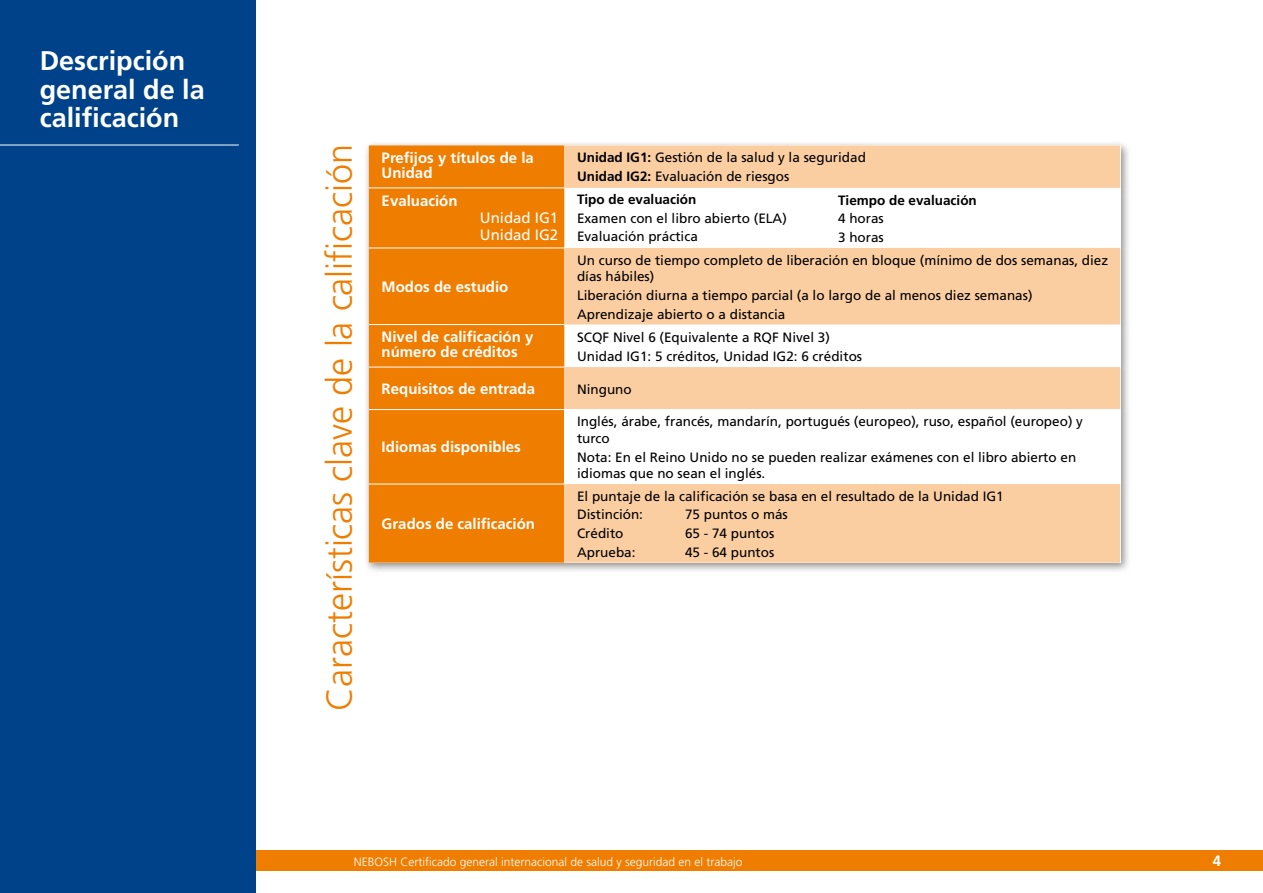
<style>
.page{position:relative;width:1263px;height:893px;background:#fff}
.page>*{position:absolute;margin:0;border:0;box-sizing:border-box;transform-origin:0 0}
.t1{font:300 36px "Frutiger";color:#ef7d00}
.t2{font:700 27px/28.5px "Frutiger LT Std";color:#fff}
.t3{font:700 15px/15px "Frutiger LT Std";color:#fff}
.t4{font:15px/17.1px "Frutiger";color:#fff}
.t5{font:13.5px/18.6px "Frutiger";color:#000}
.t6{font:700 13.5px "Frutiger LT Std";color:#000}
.t7{font:300 12px "Frutiger";color:#fff}
.s1{font-family:"Frutiger LT Std";font-weight:700}
</style>
<div class="page">
<div style="left:256px;top:850px;width:1007px;height:21px;background:#ef7d00"></div>
<div style="left:0;top:0;width:256px;height:893px;background:#004289"></div>
<div style="left:363px;top:140px;width:768px;height:434px;background:#000;opacity:.45"></div>
<div style="left:369px;top:145px;width:195px;height:418px;background:#ef7d00"></div>
<svg style="left:564px;top:145px;width:556px;height:418px;fill:#fbcea2"></svg>
<div style="left:564px;top:410px;width:556px;height:74px;background:#fff"></div>
<hr style="left:369px;top:188px;width:195px;height:1px;background:#fff">
<hr style="left:369px;top:248px;width:195px;height:1px;background:#fff">
<hr style="left:369px;top:324px;width:195px;height:1px;background:#fff">
<hr style="left:369px;top:367px;width:195px;height:1px;background:#fff">
<hr style="left:369px;top:409px;width:195px;height:1px;background:#fff">
<hr style="left:369px;top:484px;width:195px;height:1px;background:#fff">
<hr style="left:0;top:145px;width:239px;height:1px;background:#fff">
<h2 class="t2" style="left:40px;top:47px;width:167px">Descripción general de la calificación</h2>
<h1 class="t1" style="left:319px;top:711px;width:569px;rotate:-90deg">Características clave de la calificación</h1>
<p class="t3" style="left:382px;top:150px;width:154px">Prefijos y títulos de la<br>Unidad</p>
<p class="t5" style="left:577px;top:148px;width:290px"><span class="s1">Unidad IG1:</span> Gestión de la salud y la seguridad<br><span class="s1">Unidad IG2:</span> Evaluación de riesgos</p>
<p class="t3" style="left:382px;top:193px;width:77px">Evaluación</p>
<p class="t4" style="left:480px;top:209px;width:80px">Unidad IG1<br>Unidad IG2</p>
<p class="t6" style="left:577px;top:191px;width:121px">Tipo de evaluación</p>
<p class="t5" style="left:577px;top:209px;width:211px">Examen con el libro abierto (ELA)<br>Evaluación práctica</p>
<p class="t6" style="left:838px;top:192px;width:140px">Tiempo de evaluación</p>
<p class="t5" style="left:838px;top:209px;width:47px">4 horas<br>3 horas</p>
<p class="t3" style="left:382px;top:279px;width:128px">Modos de estudio</p>
<p class="t5" style="left:577px;top:252px;width:533px;line-height:16.5px">Un curso de tiempo completo de liberación en bloque (mínimo de dos semanas, diez días hábiles)</p>
<p class="t5" style="left:577px;top:286px;width:457px">Liberación diurna a tiempo parcial (a lo largo de al menos diez semanas)<br>Aprendizaje abierto o a distancia</p>
<p class="t3" style="left:382px;top:329px;width:153px">Nivel de calificación y número de créditos</p>
<p class="t5" style="left:577px;top:328px;width:287px">SCQF Nivel 6 (Equivalente a RQF Nivel 3)<br>Unidad IG1: 5 créditos, Unidad IG2: 6 créditos</p>
<p class="t3" style="left:382px;top:381px;width:155px">Requisitos de entrada</p>
<p class="t5" style="left:577px;top:380px;width:56px">Ninguno</p>
<p class="t3" style="left:382px;top:440px;width:141px">Idiomas disponibles</p>
<p class="t3" style="left:382px;top:516px;width:155px">Grados de calificación</p>
<p class="t5" style="left:577px;top:413px;width:507px;line-height:16.5px">Inglés, árabe, francés, mandarín, portugués (europeo), ruso, español (europeo) y turco</p>
<p class="t5" style="left:577px;top:448px;width:501px;line-height:16.5px">Nota: En el Reino Unido no se pueden realizar exámenes con el libro abierto en idiomas que no sean el inglés.</p>
<p class="t5" style="left:577px;top:487px;width:428px">El puntaje de la calificación se basa en el resultado de la Unidad IG1<br>Distinción:</p>
<p class="t5" style="left:685px;top:505px;width:104px">75 puntos o más</p>
<p class="t5" style="left:577px;top:524px;width:48px">Crédito</p>
<p class="t5" style="left:685px;top:524px;width:91px">65 - 74 puntos</p>
<p class="t5" style="left:577px;top:543px;width:60px">Aprueba:</p>
<p class="t5" style="left:685px;top:543px;width:91px">45 - 64 puntos</p>
<p class="t7" style="left:354px;top:855px;width:390px">NEBOSH Certificado general internacional de salud y seguridad en el trabajo</p>
<p class="t3" style="left:1213px;top:854px;width:10px">4</p>
</div>
